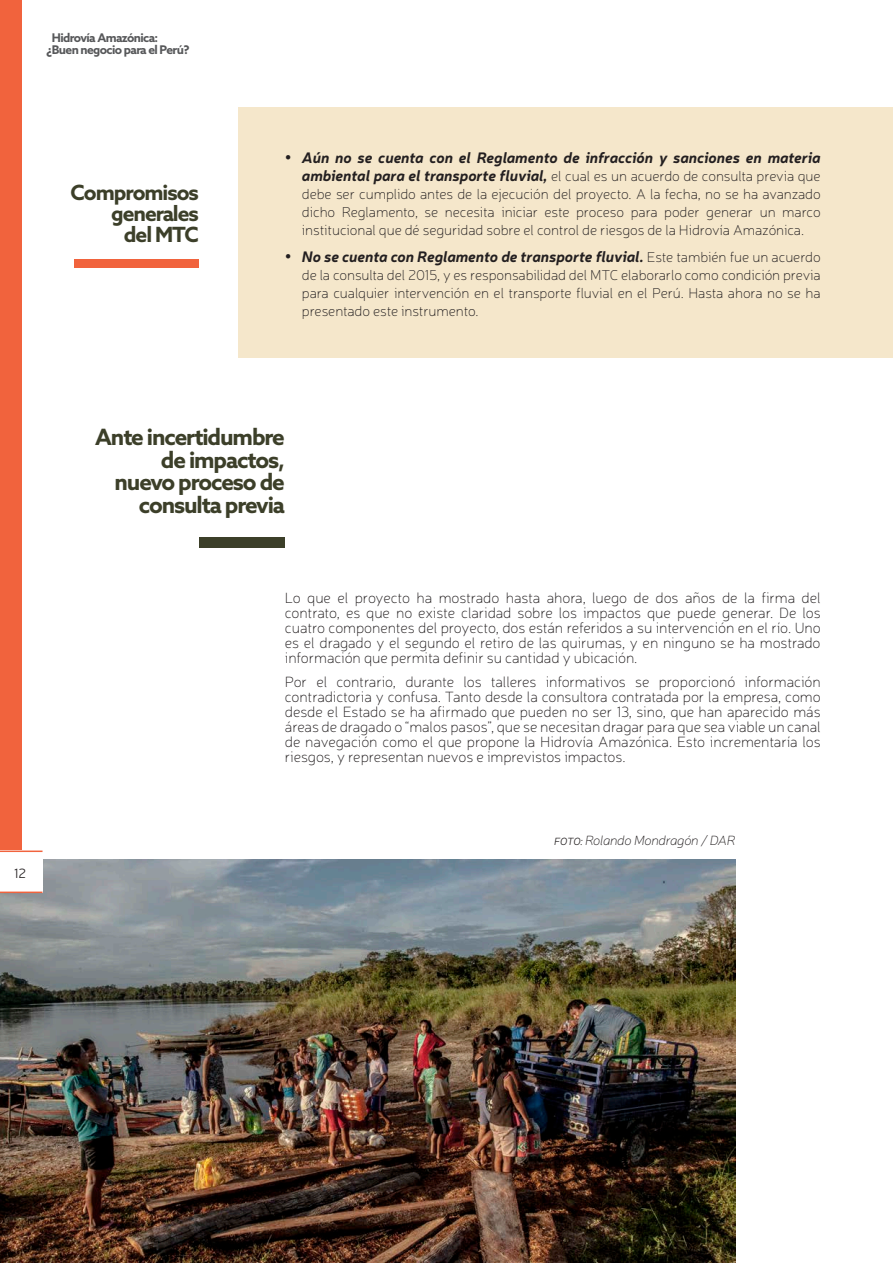
<style>
.page{position:relative;width:893px;height:1263px;background:#fff}
.page>*{position:absolute;margin:0;border:0;box-sizing:border-box;transform-origin:0 0}
.t1{font:700 22.5px/22.5px "Azo Sans";letter-spacing:-.05em;color:#3c3f29;text-align:right}
.t2{font:700 21px/21px "Azo Sans";letter-spacing:-.05em;color:#3c3f29;text-align:right}
.t3{font:100 15px/15px "Neris";letter-spacing:-.005em;color:#231f20;text-align:justify}
.t4{font:italic 700 15px "Neris";letter-spacing:-.005em;color:#231f20}
.t5{font:100 14.4px/18px "Neris";letter-spacing:-.005em;color:#231f20;text-align:justify}
.t6{font:italic 100 13.5px "Neris";letter-spacing:-.02em;color:#231f20}
.t7{font:300 13.5px "Neris";color:#231f20}
.t8{font:700 12px "Azo Sans";letter-spacing:-.05em;color:#57585a}
.s1{font-weight:700;font-style:italic;font-size:15px}
.s2{font-weight:100;font-style:normal;font-size:14.4px}
.s3{font-weight:300;font-size:10.5px}
</style>
<div class="page">
<div style="left:238px;top:107px;width:655px;height:251px;background:#f5e7cb"></div>
<div style="left:0;top:0;width:21px;height:1263px;background:#f1633d"></div>
<div style="left:74px;top:259px;width:125px;height:9px;background:#f1633d"></div>
<img style="left:0;top:859px;width:736px;height:404px">
<div style="left:0;top:850px;width:43px;height:43px;background:#fff"></div>
<hr style="left:0;top:850px;width:43px;height:2px;background:#f1633d">
<hr style="left:0;top:891px;width:43px;height:2px;background:#f1633d">
<div style="left:200px;top:538px;width:85px;height:10px;background:#3c3f29"></div>
<p class="t8" style="left:52px;top:30px;width:108px">Hidrovía Amazónica:</p>
<p class="t8" style="left:46px;top:41px;width:145px">¿Buen negocio para el Perú?</p>
<h2 class="t2" style="left:71px;top:182px;width:130px">Compromisos generales<br>del MTC</h2>
<p class="t4" style="left:285px;top:147px;width:537px">• Aún no se cuenta con el Reglamento de infracción y sanciones en materia</p>
<p class="t5" style="left:302px;top:167px;width:520px"><span class="s1">ambiental para el transporte fluvial,</span> el cual es un acuerdo de consulta previa que debe ser cumplido antes de la ejecución del proyecto. A la fecha, no se ha avanzado dicho Reglamento, se necesita iniciar este proceso para poder generar un marco institucional que dé seguridad sobre el control de riesgos de la Hidrovía Amazónica.</p>
<p class="t4" style="left:285px;top:245px;width:537px">• No se cuenta con Reglamento de transporte fluvial. <span class="s2">Este también fue un acuerdo</span></p>
<p class="t5" style="left:302px;top:265px;width:520px">de la consulta del 2015, y es responsabilidad del MTC elaborarlo como condición previa para cualquier intervención en el transporte fluvial en el Perú. Hasta ahora no se ha presentado este instrumento.</p>
<p class="t7" style="left:14px;top:865px;width:14px">12</p>
<h1 class="t1" style="left:95px;top:425px;width:191px">Ante incertidumbre de impactos, nuevo proceso de consulta previa</h1>
<p class="t3" style="left:285px;top:590px;width:537px">Lo que el proyecto ha mostrado hasta ahora, luego de dos años de la firma del contrato, es que no existe claridad sobre los impactos que puede generar. De los cuatro componentes del proyecto, dos están referidos a su intervención en el río. Uno es el dragado y el segundo el retiro de las quirumas, y en ninguno se ha mostrado información que permita definir su cantidad y ubicación.</p>
<p class="t3" style="left:285px;top:674px;width:537px">Por el contrario, durante los talleres informativos se proporcionó información contradictoria y confusa. Tanto desde la consultora contratada por la empresa, como desde el Estado se ha afirmado que pueden no ser 13, sino, que han aparecido más áreas de dragado o “malos pasos”, que se necesitan dragar para que sea viable un canal de navegación como el que propone la Hidrovía Amazónica. Esto incrementaría los riesgos, y representan nuevos e imprevistos impactos.</p>
<p class="t6" style="left:554px;top:832px;width:183px"><span class="s3">FOTO:</span> Rolando Mondragón / DAR</p>
</div>
